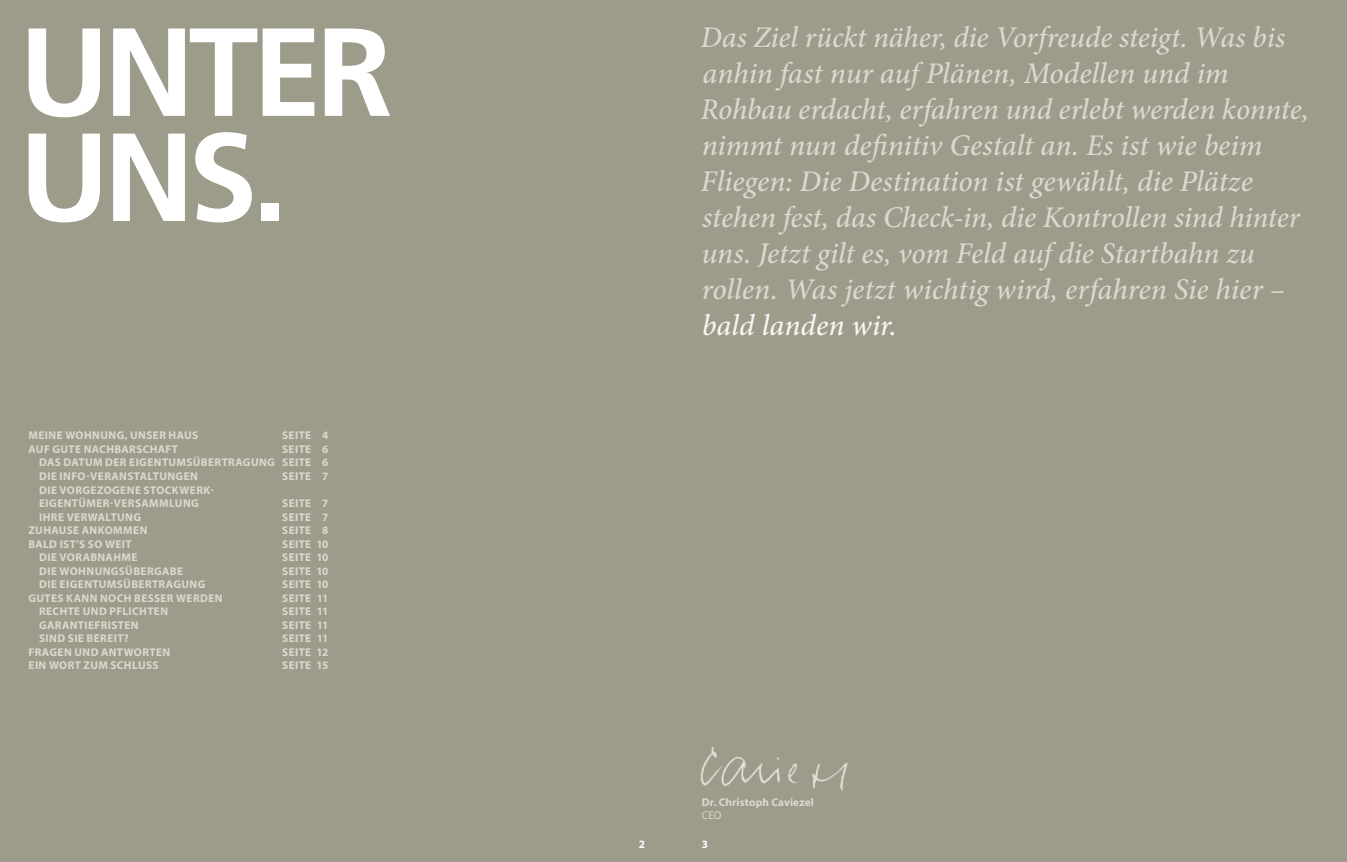
<style>
.page{position:relative;width:1347px;height:862px;background:#fff}
.page>*{position:absolute;margin:0;border:0;box-sizing:border-box;transform-origin:0 0}
.t1{font:700 125px/105px "Frutiger";letter-spacing:-.045em;color:#fff}
.t2{font:italic 500 30px/36px "Minion Pro";letter-spacing:-.005em;color:#dad9cf}
.t3{font:italic 500 30px "Minion Pro";color:#f6f6f3}
.t4{font:700 11.25px/13.5px "Myriad Pro";letter-spacing:.035em;color:#dad9cf;text-align:justify}
.t5{font:700 11.25px "Myriad Pro";letter-spacing:.01em;color:#dad9cf}
.t6{font:11.25px "Myriad Pro";color:#dad9cf}
.t7{font:700 11.25px "Myriad Pro";color:#fff}
</style>
<div class="page">
<div style="left:0;top:0;width:673px;height:861px;background:#9d9b8a"></div>
<div style="left:673px;top:0;width:673px;height:861px;background:#9d9b8a"></div>
<img style="left:700px;top:746px;width:148px;height:45px">
<h1 class="t1" style="left:19px;top:19px;width:375px">UNTER<br>UNS.</h1>
<p class="t4" style="left:28px;top:428px;width:171px">MEINE WOHNUNG, UNSER HAUS</p>
<p class="t4" style="left:282px;top:428px;width:48px">SEITE 4</p>
<p class="t4" style="left:28px;top:442px;width:151px">AUF GUTE NACHBARSCHAFT</p>
<p class="t4" style="left:39px;top:442px;width:291px;text-indent:243px">SEITE 6<br>DAS DATUM DER EIGENTUMSÜBERTRAGUNG SEITE 6<br>DIE INFO-VERANSTALTUNGEN</p>
<p class="t4" style="left:282px;top:469px;width:48px">SEITE 7</p>
<p class="t4" style="left:39px;top:482px;width:176px">DIE VORGEZOGENE STOCKWERK-<br>EIGENTÜMER-VERSAMMLUNG</p>
<p class="t4" style="left:282px;top:496px;width:48px">SEITE 7</p>
<p class="t4" style="left:39px;top:509px;width:103px">IHRE VERWALTUNG</p>
<p class="t4" style="left:282px;top:509px;width:48px">SEITE 7</p>
<p class="t4" style="left:28px;top:523px;width:120px">ZUHAUSE ANKOMMEN</p>
<p class="t4" style="left:282px;top:523px;width:48px">SEITE 8</p>
<p class="t4" style="left:28px;top:536px;width:105px">BALD IST’S SO WEIT</p>
<p class="t4" style="left:282px;top:536px;width:48px">SEITE 10</p>
<p class="t4" style="left:39px;top:550px;width:100px">DIE VORABNAHME</p>
<p class="t4" style="left:282px;top:550px;width:48px">SEITE 10</p>
<p class="t4" style="left:39px;top:563px;width:145px">DIE WOHNUNGSÜBERGABE</p>
<p class="t4" style="left:282px;top:563px;width:48px">SEITE 10</p>
<p class="t4" style="left:39px;top:577px;width:168px">DIE EIGENTUMSÜBERTRAGUNG</p>
<p class="t4" style="left:282px;top:577px;width:48px">SEITE 10</p>
<p class="t4" style="left:28px;top:590px;width:196px">GUTES KANN NOCH BESSER WERDEN</p>
<p class="t4" style="left:282px;top:590px;width:48px">SEITE 11</p>
<p class="t4" style="left:39px;top:604px;width:130px">RECHTE UND PFLICHTEN</p>
<p class="t4" style="left:282px;top:604px;width:48px">SEITE 11</p>
<p class="t4" style="left:39px;top:617px;width:101px">GARANTIEFRISTEN</p>
<p class="t4" style="left:282px;top:617px;width:48px">SEITE 11</p>
<p class="t4" style="left:39px;top:631px;width:91px">SIND SIE BEREIT?</p>
<p class="t4" style="left:282px;top:631px;width:48px">SEITE 11</p>
<p class="t4" style="left:29px;top:644px;width:143px">FRAGEN UND ANTWORTEN</p>
<p class="t4" style="left:282px;top:644px;width:48px">SEITE 12</p>
<p class="t4" style="left:29px;top:658px;width:131px">EIN WORT ZUM SCHLUSS</p>
<p class="t4" style="left:282px;top:658px;width:48px">SEITE 15</p>
<p class="t2" style="left:700px;top:19px;width:610px">Das Ziel rückt näher, die Vorfreude steigt. Was bis anhin fast nur auf Plänen, Modellen und im Rohbau erdacht, erfahren und erlebt werden konnte, nimmt nun definitiv Gestalt an. Es ist wie beim Fliegen: Die Destination ist gewählt, die Plätze stehen fest, das Check-in, die Kontrollen sind hinter uns. Jetzt gilt es, vom Feld auf die Startbahn zu rollen. Was jetzt wichtig wird, erfahren Sie hier –</p>
<h2 class="t3" style="left:702px;top:304px;width:196px">bald landen wir.</h2>
<p class="t5" style="left:702px;top:793px;width:114px">Dr. Christoph Caviezel</p>
<p class="t6" style="left:702px;top:807px;width:21px">CEO</p>
<p class="t7" style="left:639px;top:836px;width:8px">2</p>
<p class="t7" style="left:702px;top:836px;width:8px">3</p>
</div>
